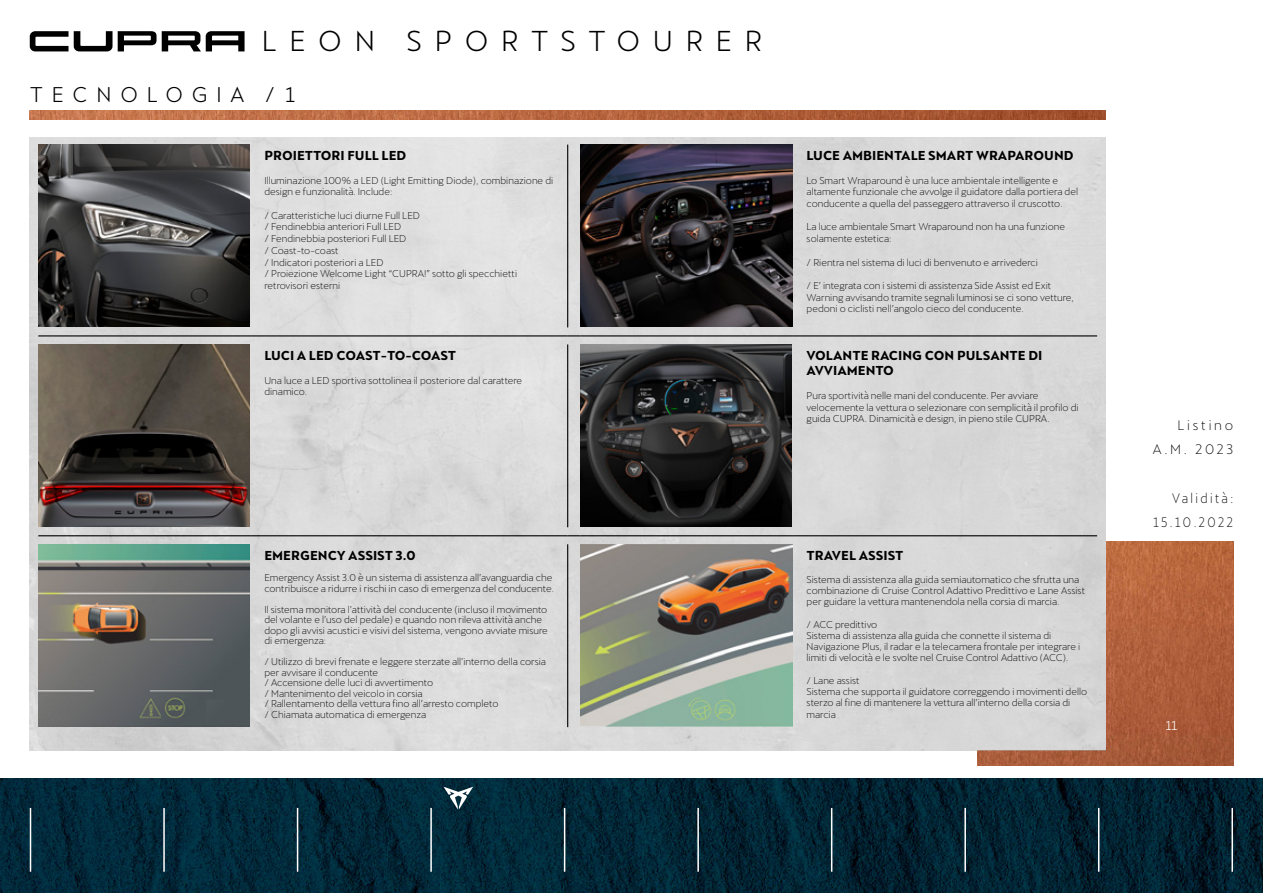
<style>
.page{position:relative;width:1263px;height:893px;background:#fff}
.page>*{position:absolute;margin:0;border:0;box-sizing:border-box;transform-origin:0 0}
.t1{font:28.35px "Cupra";letter-spacing:.45em;color:#000}
.t2{font:21px "Cupra";letter-spacing:.42em;color:#000}
.t3{font:300 13.5px/24px "Cupra";letter-spacing:.2em;color:#000;text-align:right;scale:.9 1}
.t4{font:300 13.5px/24px "Cupra";letter-spacing:.2em;color:#000;text-align:right}
.t5{font:700 12.75px/15.3px "Cupra";color:#000}
.t6{font:700 12.75px "Cupra";letter-spacing:-.02em;color:#000}
.t7{font:12.75px "Cupra";color:#fff}
.t8{font:300 9.75px/11.7px "Cupra";color:#000}
</style>
<div class="page">
<img style="left:977px;top:542px;width:256px;height:223px">
<img style="left:30px;top:111px;width:1076px;height:8px">
<img style="left:30px;top:138px;width:1076px;height:612px">
<img style="left:0;top:778px;width:1263px;height:115px">
<hr style="left:30px;top:808px;width:1px;height:64px;background:#fff">
<hr style="left:163px;top:808px;width:2px;height:64px;background:#fff">
<hr style="left:297px;top:808px;width:1px;height:64px;background:#fff">
<hr style="left:430px;top:808px;width:2px;height:64px;background:#fff">
<hr style="left:564px;top:808px;width:1px;height:64px;background:#fff">
<hr style="left:697px;top:808px;width:2px;height:64px;background:#fff">
<hr style="left:831px;top:808px;width:1px;height:64px;background:#fff">
<hr style="left:964px;top:808px;width:2px;height:64px;background:#fff">
<hr style="left:1098px;top:808px;width:1px;height:64px;background:#fff">
<hr style="left:1231px;top:808px;width:2px;height:64px;background:#fff">
<svg style="left:444px;top:787px;width:29px;height:22px"></svg>
<svg style="left:30px;top:31px;width:215px;height:20px"></svg>
<hr style="left:567px;top:145px;width:1px;height:182px;background:#000">
<hr style="left:38px;top:335px;width:213px;height:1px;background:#000">
<hr style="left:251px;top:335px;width:304px;height:1px;background:#000">
<svg style="left:555px;top:335px;width:25px;height:1px"></svg>
<hr style="left:580px;top:335px;width:213px;height:1px;background:#000">
<hr style="left:793px;top:335px;width:304px;height:1px;background:#000">
<hr style="left:567px;top:344px;width:1px;height:183px;background:#000">
<hr style="left:38px;top:535px;width:213px;height:1px;background:#000">
<hr style="left:251px;top:535px;width:304px;height:1px;background:#000">
<svg style="left:555px;top:535px;width:25px;height:1px"></svg>
<hr style="left:580px;top:535px;width:213px;height:1px;background:#000">
<hr style="left:793px;top:535px;width:304px;height:1px;background:#000">
<hr style="left:567px;top:544px;width:1px;height:183px;background:#000">
<img style="left:38px;top:145px;width:212px;height:182px">
<img style="left:580px;top:145px;width:212px;height:182px">
<img style="left:38px;top:344px;width:212px;height:182px">
<img style="left:580px;top:344px;width:212px;height:182px">
<img style="left:38px;top:544px;width:212px;height:182px">
<img style="left:580px;top:544px;width:212px;height:182px">
<h1 class="t1" style="left:262px;top:16px;width:502px">LEON SPORTSTOURER</h1>
<h2 class="t2" style="left:30px;top:76px;width:267px">TECNOLOGIA /1</h2>
<h3 class="t5" style="left:264px;top:148px;width:144px">PROIETTORI FULL LED</h3>
<p class="t8" style="left:264px;top:173px;width:290px">Illuminazione 100% a LED (Light Emitting Diode), combinazione di design e funzionalità. Include:</p>
<p class="t8" style="left:264px;top:208px;width:254px">/ Caratteristiche luci diurne Full LED<br>/ Fendinebbia anteriori Full LED<br>/ Fendinebbia posteriori Full LED<br>/ Coast-to-coast<br>/ Indicatori posteriori a LED<br>/ Proiezione Welcome Light “CUPRA!” sotto gli specchietti retrovisori esterni</p>
<h3 class="t6" style="left:264px;top:348px;width:193px">LUCI A LED COAST-TO-COAST</h3>
<p class="t8" style="left:264px;top:373px;width:259px">Una luce a LED sportiva sottolinea il posteriore dal carattere dinamico.</p>
<h3 class="t5" style="left:806px;top:148px;width:269px">LUCE AMBIENTALE SMART WRAPAROUND</h3>
<p class="t8" style="left:806px;top:173px;width:273px">Lo Smart Wraparound è una luce ambientale intelligente e altamente funzionale che avvolge il guidatore dalla portiera del conducente a quella del passeggero attraverso il cruscotto.</p>
<p class="t8" style="left:806px;top:220px;width:260px">La luce ambientale Smart Wraparound non ha una funzione solamente estetica:</p>
<p class="t8" style="left:806px;top:255px;width:233px">/ Rientra nel sistema di luci di benvenuto e arrivederci</p>
<p class="t8" style="left:806px;top:278px;width:269px">/ E’ integrata con i sistemi di assistenza Side Assist ed Exit<br>Warning avvisando tramite segnali luminosi se ci sono vetture, pedoni o ciclisti nell’angolo cieco del conducente.</p>
<h3 class="t5" style="left:806px;top:348px;width:237px">VOLANTE RACING CON PULSANTE DI<br>AVVIAMENTO</h3>
<p class="t8" style="left:806px;top:388px;width:274px">Pura sportività nelle mani del conducente. Per avviare velocemente la vettura o selezionare con semplicità il profilo di guida CUPRA. Dinamicità e design, in pieno stile CUPRA.</p>
<h3 class="t5" style="left:264px;top:548px;width:153px">EMERGENCY ASSIST 3.0</h3>
<p class="t8" style="left:264px;top:571px;width:291px;line-height:10.5px">Emergency Assist 3.0 è un sistema di assistenza all’avanguardia che contribuisce a ridurre i rischi in caso di emergenza del conducente.</p>
<p class="t8" style="left:264px;top:602px;width:285px;line-height:10.5px">Il sistema monitora l’attività del conducente (incluso il movimento del volante e l’uso del pedale) e quando non rileva attività anche dopo gli avvisi acustici e visivi del sistema, vengono avviate misure di emergenza:</p>
<p class="t8" style="left:264px;top:655px;width:283px;line-height:10.5px">/ Utilizzo di brevi frenate e leggere sterzate all’interno della corsia per avvisare il conducente<br>/ Accensione delle luci di avvertimento<br>/ Mantenimento del veicolo in corsia<br>/ Rallentamento della vettura fino all’arresto completo<br>/ Chiamata automatica di emergenza</p>
<h3 class="t5" style="left:806px;top:548px;width:99px">TRAVEL ASSIST</h3>
<p class="t8" style="left:806px;top:572px;width:280px;line-height:11.2px">Sistema di assistenza alla guida semiautomatico che sfrutta una combinazione di Cruise Control Adattivo Predittivo e Lane Assist per guidare la vettura mantenendola nella corsia di marcia.</p>
<p class="t8" style="left:806px;top:617px;width:275px;line-height:11.2px">/ ACC predittivo<br>Sistema di assistenza alla guida che connette il sistema di Navigazione Plus, il radar e la telecamera frontale per integrare i limiti di velocità e le svolte nel Cruise Control Adattivo (ACC).</p>
<p class="t8" style="left:806px;top:673px;width:282px;line-height:11.2px">/ Lane assist<br>Sistema che supporta il guidatore correggendo i movimenti dello sterzo al fine di mantenere la vettura all’interno della corsia di marcia</p>
<h3 class="t4" style="left:1153px;top:411px;width:82px">Listino<br>A.M. 2023</h3>
<h3 class="t3" style="left:1153px;top:484px;width:90px">Validità:<br>15.10.2022</h3>
<h3 class="t7" style="left:1166px;top:714px;width:13px">11</h3>
</div>
